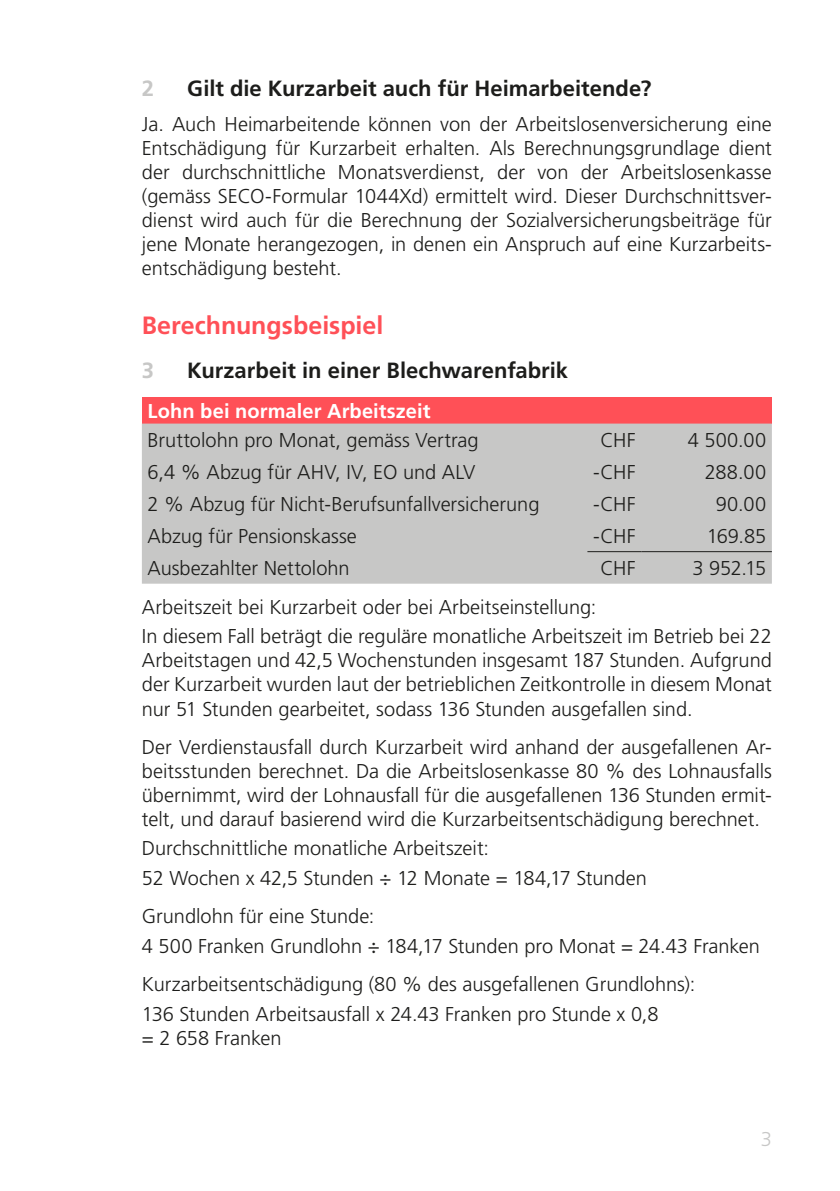
<style>
.page{position:relative;width:840px;height:1191px;background:#fff}
.page>*{position:absolute;margin:0;border:0;box-sizing:border-box;transform-origin:0 0}
.Texttitel{font:700 25px "Frutiger LT Std";color:#ff5057}
.t1{font:700 22px "Frutiger LT Std";color:#1d1d1b}
.t2{font:700 22px "Frutiger LT Std";color:#c7c7c6}
.Grundtext{font:300 20px/24px "Frutiger LT Std";letter-spacing:-.005em;color:#1d1d1b;text-align:justify}
.Text_vor_Aufzählung{font:300 20px/24px "Frutiger LT Std";color:#1d1d1b;text-align:justify}
.Tabellen_Text_Weiss{font:700 20px "Frutiger LT Std";letter-spacing:.005em;color:#fff}
.t3{font:300 20px "Frutiger LT Std";color:#c7c7c6}
</style>
<div class="page">
<div style="left:142px;top:397px;width:629px;height:26px;background:#ff5057"></div>
<div style="left:142px;top:423px;width:629px;height:160px;background:#c7c7c6"></div>
<hr style="left:587px;top:551px;width:54px;height:1px;background:#1d1d1b">
<hr style="left:641px;top:551px;width:130px;height:1px;background:#1d1d1b">
<p class="t2" style="left:142px;top:75px;width:14px">2</p>
<p class="t1" style="left:187px;top:75px;width:465px">Gilt die Kurzarbeit auch für Heimarbeitende?</p>
<p class="Grundtext" style="left:142px;top:113px;width:631px">Ja. Auch Heimarbeitende können von der Arbeitslosenversicherung eine Entschädigung für Kurzarbeit erhalten. Als Berechnungsgrundlage dient der durchschnittliche Monatsverdienst, der von der Arbeitslosenkasse (gemäss SECO-Formular 1044Xd) ermittelt wird. Dieser Durchschnittsver&shy;dienst wird auch für die Berechnung der Sozialversicherungsbeiträge für jene Monate herangezogen, in denen ein Anspruch auf eine Kurzarbeits&shy;entschädigung besteht.</p>
<p class="Texttitel" style="left:142px;top:310px;width:243px">Berechnungsbeispiel</p>
<p class="t2" style="left:142px;top:357px;width:14px">3</p>
<p class="t1" style="left:187px;top:357px;width:382px">Kurzarbeit in einer Blechwarenfabrik</p>
<p class="Tabellen_Text_Weiss" style="left:147px;top:399px;width:284px">Lohn bei normaler Arbeitszeit</p>
<p class="Grundtext" style="left:147px;top:428px;width:332px">Bruttolohn pro Monat, gemäss Vertrag</p>
<p class="Grundtext" style="left:600px;top:428px;width:37px">CHF</p>
<p class="Grundtext" style="left:687px;top:428px;width:80px">4 500.00</p>
<p class="Grundtext" style="left:147px;top:460px;width:329px">6,4 % Abzug für AHV, IV, EO und ALV</p>
<p class="Grundtext" style="left:592px;top:460px;width:44px">-CHF</p>
<p class="Grundtext" style="left:704px;top:460px;width:63px">288.00</p>
<p class="Grundtext" style="left:147px;top:492px;width:393px">2 % Abzug für Nicht-Berufsunfallversicherung</p>
<p class="Grundtext" style="left:592px;top:492px;width:44px">-CHF</p>
<p class="Grundtext" style="left:715px;top:492px;width:52px">90.00</p>
<p class="Grundtext" style="left:147px;top:524px;width:211px">Abzug für Pensionskasse</p>
<p class="Grundtext" style="left:592px;top:524px;width:44px">-CHF</p>
<p class="Grundtext" style="left:706px;top:524px;width:61px">169.85</p>
<p class="Grundtext" style="left:147px;top:556px;width:203px">Ausbezahlter Nettolohn</p>
<p class="Grundtext" style="left:600px;top:556px;width:37px">CHF</p>
<p class="Grundtext" style="left:692px;top:556px;width:75px">3 952.15</p>
<p class="Text_vor_Aufzählung" style="left:142px;top:595px;width:455px">Arbeitszeit bei Kurzarbeit oder bei Arbeitseinstellung:</p>
<p class="Grundtext" style="left:142px;top:625px;width:631px">In diesem Fall beträgt die reguläre monatliche Arbeitszeit im Betrieb bei 22<br>Arbeitstagen und 42,5 Wochenstunden insgesamt 187 Stunden. Aufgrund der Kurzarbeit wurden laut der betrieblichen Zeitkontrolle in diesem Monat nur 51 Stunden gearbeitet, sodass 136 Stunden ausgefallen sind.</p>
<p class="Text_vor_Aufzählung" style="left:142px;top:735px;width:631px">Der Verdienstausfall durch Kurzarbeit wird anhand der ausgefallenen Ar&shy;beitsstunden berechnet. Da die Arbeitslosenkasse 80 % des Lohnausfalls übernimmt, wird der Lohnausfall für die ausgefallenen 136 Stunden ermit&shy;telt, und darauf basierend wird die Kurzarbeitsentschädigung berechnet.</p>
<p class="Text_vor_Aufzählung" style="left:142px;top:836px;width:348px">Durchschnittliche monatliche Arbeitszeit:</p>
<p class="Grundtext" style="left:142px;top:866px;width:506px">52 Wochen x 42,5 Stunden ÷ 12 Monate = 184,17 Stunden</p>
<p class="Text_vor_Aufzählung" style="left:142px;top:904px;width:234px">Grundlohn für eine Stunde:</p>
<p class="Grundtext" style="left:142px;top:934px;width:619px">4 500 Franken Grundlohn ÷ 184,17 Stunden pro Monat = 24.43 Franken</p>
<p class="Text_vor_Aufzählung" style="left:142px;top:972px;width:554px">Kurzarbeitsentschädigung (80 % des ausgefallenen Grundlohns):</p>
<p class="Grundtext" style="left:142px;top:1002px;width:518px">136 Stunden Arbeitsausfall x 24.43 Franken pro Stunde x 0,8 = 2 658 Franken</p>
<p class="t3" style="left:760px;top:1127px;width:13px">3</p>
</div>
